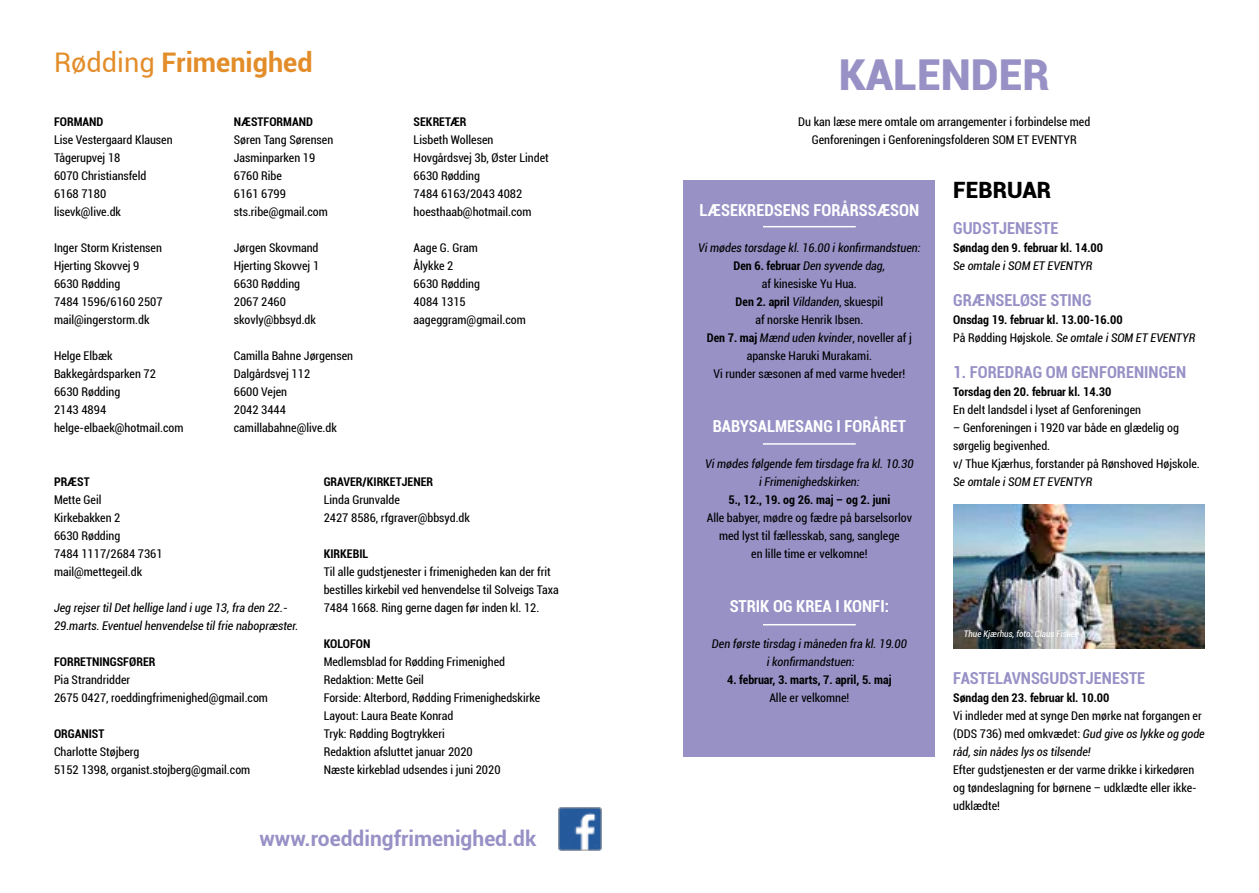
<style>
.page{position:relative;width:1259px;height:893px;background:#fff}
.page>*{position:absolute;margin:0;border:0;box-sizing:border-box;transform-origin:0 0}
.t1{font:900 42.6px "Roboto";color:#9791c6}
.t2{font:700 27px "Roboto";color:#e38d2a}
.t3{font:900 22.5px "Roboto";color:#000}
.t4{font:700 21px "Roboto";color:#9791c6}
.t5{font:700 condensed 16.5px "Roboto";color:#9791c6}
.t6{font:700 condensed 16.5px "Roboto";color:#fff}
.t7{font:condensed 12px/18px "Roboto";color:#000}
.t8{font:700 condensed 12px/18px "Roboto";color:#000}
.t9{font:italic condensed 12px/18px "Roboto";color:#000;text-align:center}
.t10{font:italic condensed 9px "Roboto";color:#fff}
.s1{font-weight:400}
.s2{font-style:italic}
.s3{font-weight:700}
.s4{font-weight:400;font-style:italic}
</style>
<div class="page">
<img style="left:953px;top:504px;width:252px;height:144px">
<img style="left:558px;top:808px;width:43px;height:42px">
<div style="left:683px;top:180px;width:252px;height:576px;background:#9791c6"></div>
<hr style="left:763px;top:226px;width:92px;height:1px;background:#fff">
<hr style="left:763px;top:443px;width:92px;height:2px;background:#fff">
<hr style="left:763px;top:624px;width:92px;height:1px;background:#fff">
<h2 class="t2" style="left:54px;top:43px;width:260px"><span class="s1">Rødding</span> Frimenighed</h2>
<h1 class="t1" style="left:839px;top:45px;width:212px">KALENDER</h1>
<p class="t8" style="left:54px;top:112px;width:51px">FORMAND</p>
<p class="t7" style="left:54px;top:130px;width:120px">Lise Vestergaard Klausen<br>Tågerupvej 18<br>6070 Christiansfeld<br>6168 7180 lisevk@live.dk</p>
<p class="t7" style="left:54px;top:238px;width:110px">Inger Storm Kristensen<br>Hjerting Skovvej 9<br>6630 Rødding<br>7484 1596/6160 2507 mail@ingerstorm.dk</p>
<p class="t7" style="left:54px;top:346px;width:131px">Helge Elbæk<br>Bakkegårdsparken 72<br>6630 Rødding<br>2143 4894 helge-elbaek@hotmail.com</p>
<p class="t8" style="left:234px;top:112px;width:81px">NÆSTFORMAND</p>
<p class="t7" style="left:234px;top:130px;width:101px">Søren Tang Sørensen<br>Jasminparken 19<br>6760 Ribe<br>6161 6799 sts.ribe@gmail.com</p>
<p class="t7" style="left:234px;top:238px;width:87px">Jørgen Skovmand<br>Hjerting Skovvej 1<br>6630 Rødding<br>2067 2460 skovly@bbsyd.dk</p>
<p class="t7" style="left:234px;top:346px;width:121px">Camilla Bahne Jørgensen<br>Dalgårdsvej 112<br>6600 Vejen<br>2042 3444 camillabahne@live.dk</p>
<p class="t8" style="left:414px;top:112px;width:54px">SEKRETÆR</p>
<p class="t7" style="left:414px;top:130px;width:137px">Lisbeth Wollesen<br>Hovgårdsvej 3b, Øster Lindet<br>6630 Rødding<br>7484 6163/2043 4082 hoesthaab@hotmail.com</p>
<p class="t7" style="left:414px;top:238px;width:114px">Aage G. Gram<br>Ålykke 2<br>6630 Rødding<br>4084 1315 aageggram@gmail.com</p>
<p class="t8" style="left:54px;top:472px;width:15px">PRÆST</p>
<p class="t7" style="left:54px;top:490px;width:110px">Mette Geil<br>Kirkebakken 2<br>6630 Rødding<br>7484 1117/2684 7361 mail@mettegeil.dk</p>
<p class="t9" style="left:54px;top:598px;width:246px;text-align:left">Jeg rejser til Det hellige land i uge 13, fra den 22.-<br>29.marts. Eventuel henvendelse til frie nabopræster.</p>
<p class="t8" style="left:54px;top:652px;width:103px">FORRETNINGSFØRER</p>
<p class="t7" style="left:54px;top:670px;width:215px">Pia Strandridder<br>2675 0427, roeddingfrimenighed@gmail.com</p>
<p class="t8" style="left:54px;top:724px;width:52px">ORGANIST</p>
<p class="t7" style="left:54px;top:742px;width:198px">Charlotte Støjberg<br>5152 1398, organist.stojberg@gmail.com</p>
<p class="t8" style="left:324px;top:472px;width:111px">GRAVER/KIRKETJENER</p>
<p class="t7" style="left:324px;top:490px;width:148px">Linda Grunvalde<br>2427 8586, rfgraver@bbsyd.dk</p>
<p class="t8" style="left:324px;top:544px;width:46px">KIRKEBIL</p>
<p class="t7" style="left:324px;top:562px;width:237px">Til alle gudstjenester i frimenigheden kan der frit bestilles kirkebil ved henvendelse til Solveigs Taxa<br>7484 1668. Ring gerne dagen før inden kl. 12.</p>
<p class="t8" style="left:324px;top:634px;width:48px">KOLOFON</p>
<p class="t7" style="left:324px;top:652px;width:218px">Medlemsblad for Rødding Frimenighed Redaktion: Mette Geil<br>Forside: Alterbord, Rødding Frimenighedskirke Layout: Laura Beate Konrad<br>Tryk: Rødding Bogtrykkeri<br>Redaktion afsluttet januar 2020<br>Næste kirkeblad udsendes i juni 2020</p>
<h3 class="t4" style="left:259px;top:824px;width:278px">www.roeddingfrimenighed.dk</h3>
<p class="t7" style="left:798px;top:112px;width:294px;text-align:center">Du kan læse mere omtale om arrangementer i forbindelse med<br>Genforeningen i Genforeningsfolderen SOM ET EVENTYR</p>
<h3 class="t6" style="left:699px;top:199px;width:221px">LÆSEKREDSENS FORÅRSSÆSON</h3>
<p class="t7" style="left:698px;top:238px;width:224px;text-align:center"><span class="s2">Vi mødes torsdage kl. 16.00 i konfirmandstuen:<br></span><span class="s3">DEN 6. FEBRUAR</span> <span class="s2">Den syvende dag,<br></span>af kinesiske Yu Hua.<br><span class="s3">DEN 2. APRIL</span> <span class="s2">Vildanden</span>, skuespil<br>af norske Henrik Ibsen.<br><span class="s3">DEN 7. MAJ</span> <span class="s2">Mænd uden kvinder</span>, noveller af j apanske Haruki Murakami.<br>Vi runder sæsonen af med varme hveder!</p>
<h3 class="t6" style="left:712px;top:415px;width:195px">BABYSALMESANG I FORÅRET</h3>
<p class="t9" style="left:705px;top:454px;width:210px">Vi mødes følgende fem tirsdage fra kl. 10.30 i Frimenighedskirken:</p>
<p class="t8" style="left:728px;top:490px;width:163px">5., 12., 19. OG 26. MAJ – OG 2. JUNI</p>
<p class="t7" style="left:707px;top:508px;width:207px;text-align:center">Alle babyer, mødre og fædre på barselsorlov med lyst til fællesskab, sang, sanglege<br>en lille time er velkomne!</p>
<h3 class="t6" style="left:729px;top:595px;width:161px">STRIK OG KREA I KONFI:</h3>
<p class="t9" style="left:712px;top:634px;width:196px">Den første tirsdag i måneden fra kl. 19.00 i konfirmandstuen:</p>
<p class="t8" style="left:727px;top:670px;width:166px">4. FEBRUAR, 3. MARTS, 7. APRIL, 5. MAJ</p>
<p class="t7" style="left:769px;top:688px;width:81px">Alle er velkomne!</p>
<h3 class="t3" style="left:953px;top:174px;width:99px">FEBRUAR</h3>
<h3 class="t5" style="left:953px;top:217px;width:29px">GUDSTJENESTE</h3>
<p class="t8" style="left:953px;top:238px;width:151px">SØNDAG DEN 9. FEBRUAR KL. 14.00</p>
<p class="t9" style="left:953px;top:256px;width:141px">Se omtale i SOM ET EVENTYR</p>
<h3 class="t5" style="left:953px;top:289px;width:140px">GRÆNSELØSE STING</h3>
<p class="t8" style="left:953px;top:310px;width:244px">ONSDAG 19. FEBRUAR KL. 13.00-16.00<br><span class="s1">På Rødding Højskole.</span> <span class="s4">Se omtale i SOM ET EVENTYR</span></p>
<h3 class="t5" style="left:953px;top:361px;width:234px">1. FOREDRAG OM GENFORENINGEN</h3>
<p class="t8" style="left:953px;top:382px;width:160px">TORSDAG DEN 20. FEBRUAR KL. 14.30</p>
<p class="t7" style="left:953px;top:400px;width:189px">En delt landsdel i lyset af Genforeningen</p>
<p class="t7" style="left:953px;top:418px;width:248px">– Genforeningen i 1920 var både en glædelig og sørgelig begivenhed.<br>v/ Thue Kjærhus, forstander på Rønshoved Højskole.</p>
<p class="t9" style="left:953px;top:472px;width:141px">Se omtale i SOM ET EVENTYR</p>
<p class="t10" style="left:964px;top:627px;width:115px">Thue Kjærhus, foto: Claus Fisker</p>
<h3 class="t5" style="left:953px;top:667px;width:18px">FASTELAVNSG</h3>
<h3 class="t5" style="left:1049px;top:667px;width:20px">UDSTJENESTE</h3>
<p class="t8" style="left:953px;top:688px;width:158px">SØNDAG DEN 23. FEBRUAR KL. 10.00</p>
<p class="t7" style="left:953px;top:706px;width:253px">Vi indleder med at synge Den mørke nat forgangen er (DDS 736) med omkvædet: <span class="s2">Gud give os lykke og gode råd, sin nådes lys os tilsende!</span></p>
<p class="t7" style="left:953px;top:760px;width:245px">Efter gudstjenesten er der varme drikke i kirkedøren og tøndeslagning for børnene – udklædte eller ikke&shy;udklædte!</p>
</div>
